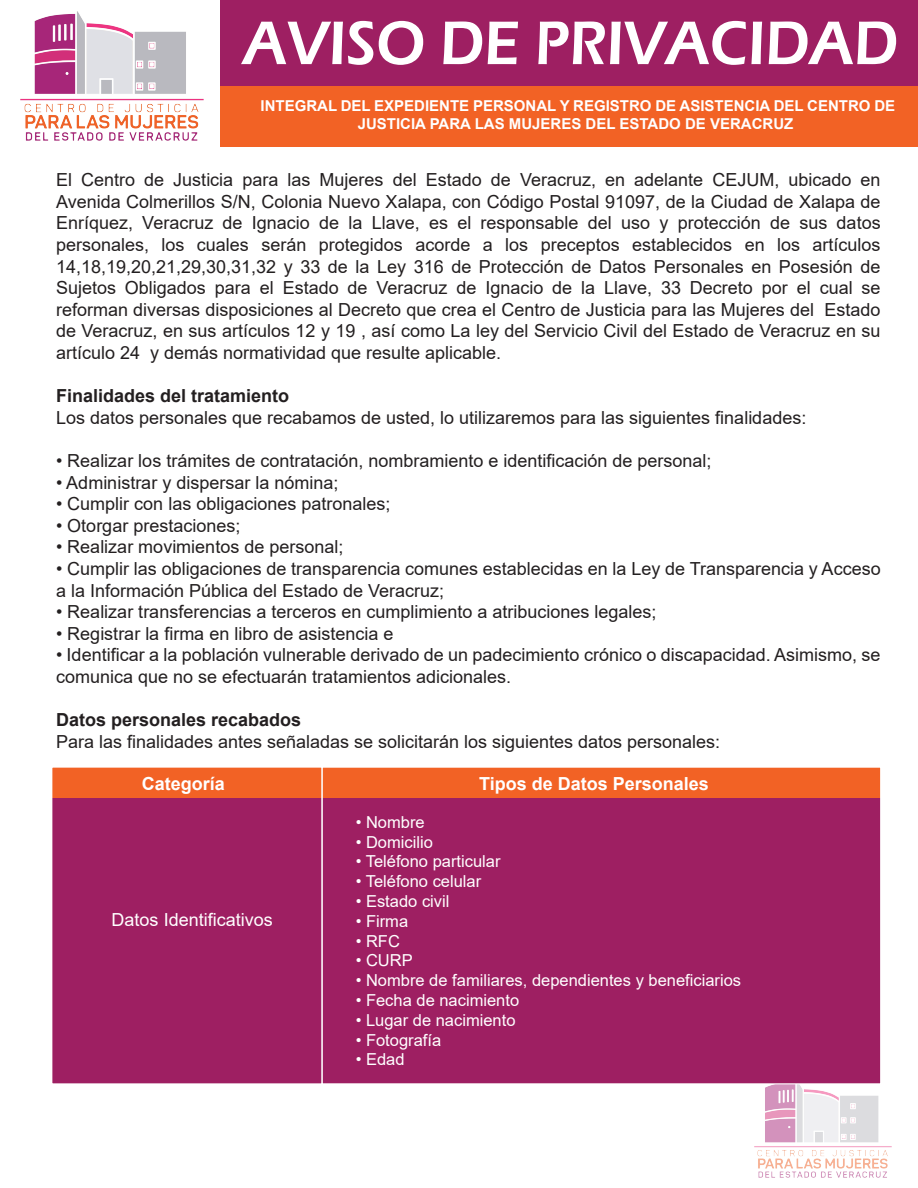
<style>
.page{position:relative;width:918px;height:1188px;background:#fff}
.page>*{position:absolute;margin:0;border:0;box-sizing:border-box;transform-origin:0 0}
.t1{font:600 63.75px "Eras ITC";color:#fff;scale:.92 1}
.t2{font:18px/21.6px "Arial";color:#231f20}
.t3{font:700 18px "Arial";color:#231f20}
.t4{font:700 18px "Arial";color:#fff}
.t5{font:18px "Arial";color:#fff}
.t6{font:16.5px "Arial";color:#fff}
.t7{font:700 15px/18px "Arial";color:#fff;text-align:center}
</style>
<div class="page">
<div style="left:221px;top:0;width:697px;height:86px;background:#9e1f62"></div>
<img style="left:21px;top:12px;width:183px;height:128px">
<img style="left:754px;top:1084px;width:137px;height:93px">
<div style="left:221px;top:86px;width:697px;height:60px;background:#f26225"></div>
<div style="left:52px;top:798px;width:829px;height:286px;background:#9e1f62"></div>
<div style="left:52px;top:767px;width:829px;height:31px;background:#f26225"></div>
<h1 class="t1" style="left:243px;top:7px;width:714px">AVISO DE PRIVACIDAD</h1>
<p class="t7" style="left:261px;top:97px;width:636px">INTEGRAL DEL EXPEDIENTE PERSONAL Y REGISTRO DE ASISTENCIA DEL CENTRO DE<br>JUSTICIA PARA LAS MUJERES DEL ESTADO DE VERACRUZ</p>
<p class="t2" style="left:56px;top:169px;width:826px;text-align:justify">El Centro de Justicia para las Mujeres del Estado de Veracruz, en adelante CEJUM, ubicado en Avenida Colmerillos S/N, Colonia Nuevo Xalapa, con Código Postal 91097, de la Ciudad de Xalapa de Enríquez, Veracruz de Ignacio de la Llave, es el responsable del uso y protección de sus datos personales, los cuales serán protegidos acorde a los preceptos establecidos en los artículos 14,18,19,20,21,29,30,31,32 y 33 de la Ley 316 de Protección de Datos Personales en Posesión de Sujetos Obligados para el Estado de Veracruz de Ignacio de la Llave, 33 Decreto por el cual se reforman diversas disposiciones al Decreto que crea el Centro de Justicia para las Mujeres del Estado de Veracruz, en sus artículos 12 y 19 , así como La ley del Servicio Civil del Estado de Veracruz en su artículo 24 y demás normatividad que resulte aplicable.</p>
<p class="t3" style="left:56px;top:383px;width:235px">Finalidades del tratamiento</p>
<p class="t2" style="left:56px;top:407px;width:752px">Los datos personales que recabamos de usted, lo utilizaremos para las siguientes finalidades:</p>
<p class="t2" style="left:56px;top:450px;width:657px">• Realizar los trámites de contratación, nombramiento e identificación de personal;</p>
<p class="t2" style="left:56px;top:471px;width:284px">• Administrar y dispersar la nómina;</p>
<p class="t2" style="left:56px;top:493px;width:336px">• Cumplir con las obligaciones patronales;</p>
<p class="t2" style="left:56px;top:515px;width:186px">• Otorgar prestaciones;</p>
<p class="t2" style="left:56px;top:536px;width:289px">• Realizar movimientos de personal;</p>
<p class="t2" style="left:56px;top:558px;width:826px">• Cumplir las obligaciones de transparencia comunes establecidas en la Ley de Transparencia y Acceso a la Información Pública del Estado de Veracruz;</p>
<p class="t2" style="left:56px;top:601px;width:602px">• Realizar transferencias a terceros en cumplimiento a atribuciones legales;</p>
<p class="t2" style="left:56px;top:623px;width:339px">• Registrar la firma en libro de asistencia e</p>
<p class="t2" style="left:56px;top:644px;width:826px">• Identificar a la población vulnerable derivado de un padecimiento crónico o discapacidad. Asimismo, se comunica que no se efectuarán tratamientos adicionales.</p>
<p class="t3" style="left:56px;top:707px;width:247px">Datos personales recabados</p>
<p class="t2" style="left:56px;top:731px;width:666px">Para las finalidades antes señaladas se solicitarán los siguientes datos personales:</p>
<p class="t4" style="left:142px;top:771px;width:85px">Categoría</p>
<p class="t4" style="left:479px;top:771px;width:231px">Tipos de Datos Personales</p>
<p class="t5" style="left:112px;top:907px;width:163px">Datos Identificativos</p>
<p class="t6" style="left:356px;top:811px;width:71px">• Nombre</p>
<p class="t6" style="left:356px;top:830px;width:79px">• Domicilio</p>
<p class="t6" style="left:356px;top:850px;width:146px">• Teléfono particular</p>
<p class="t6" style="left:356px;top:870px;width:127px">• Teléfono celular</p>
<p class="t6" style="left:356px;top:890px;width:95px">• Estado civil</p>
<p class="t6" style="left:356px;top:910px;width:54px">• Firma</p>
<p class="t6" style="left:356px;top:929px;width:46px">• RFC</p>
<p class="t6" style="left:356px;top:949px;width:59px">• CURP</p>
<p class="t6" style="left:356px;top:969px;width:387px">• Nombre de familiares, dependientes y beneficiarios</p>
<p class="t6" style="left:356px;top:989px;width:165px">• Fecha de nacimiento</p>
<p class="t6" style="left:356px;top:1009px;width:161px">• Lugar de nacimiento</p>
<p class="t6" style="left:356px;top:1028px;width:87px">• Fotografía</p>
<p class="t6" style="left:356px;top:1048px;width:50px">• Edad</p>
</div>
